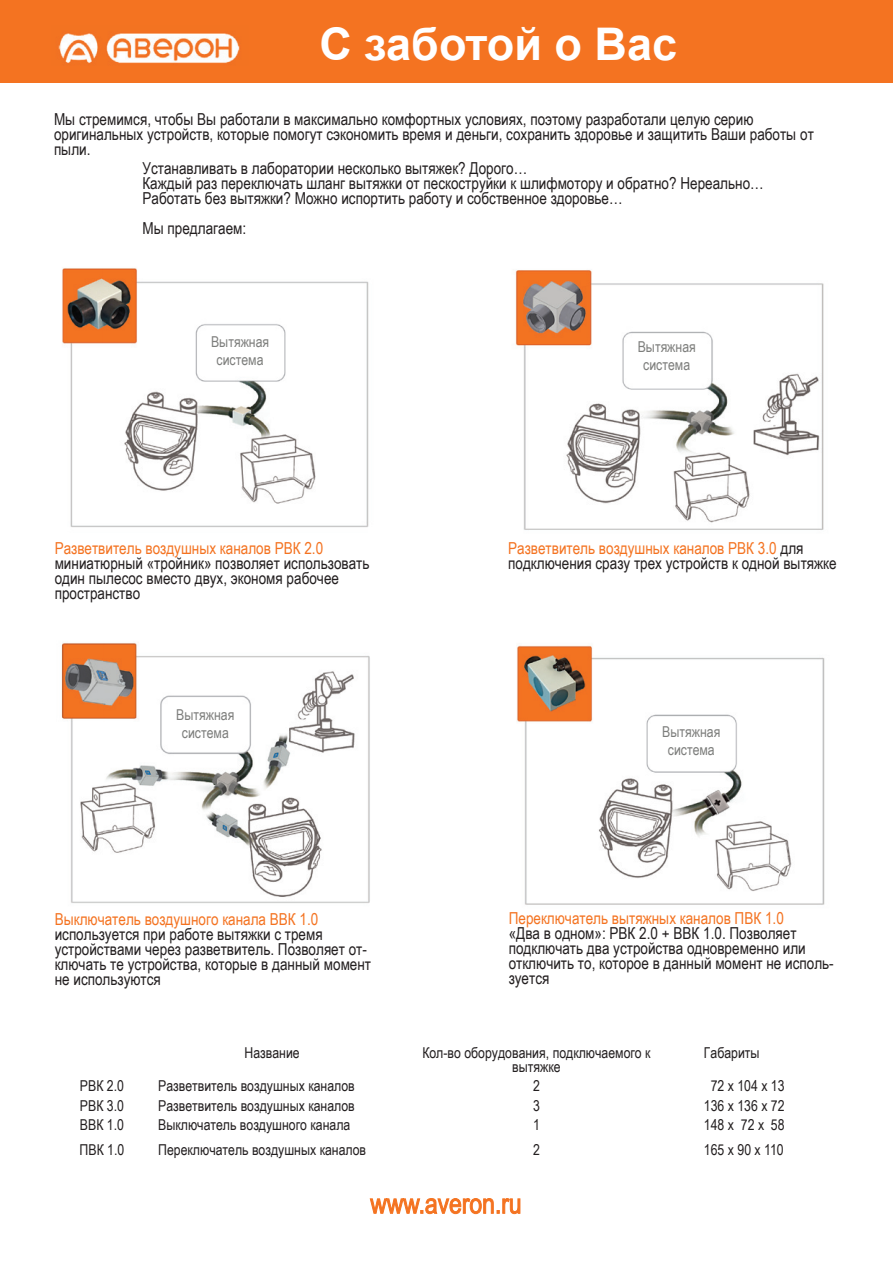
<style>
.page{position:relative;width:893px;height:1263px;background:#fff}
.page>*{position:absolute;margin:0;border:0;box-sizing:border-box;transform-origin:0 0}
.t1{font:700 45px "Arial";color:#fff}
.t2{font:16.5px/15px "Arial Narrow";color:#231f20}
.t3{font:16.5px "Arial Narrow";color:#f47321}
.t4{font:15px/13.5px "Arial Narrow";color:#231f20;text-align:center}
.t5{font:15px/18px "Arial Narrow";color:#7d7e7c;text-align:center}
.s1{color:#f47321}
</style>
<div class="page">
<div style="left:0;top:0;width:893px;height:82px;background:#f47321"></div>
<div style="left:0;top:0;width:893px;height:83px;border:2px solid #f47321"></div>
<img style="left:58px;top:33px;width:182px;height:31px">
<img style="left:517px;top:645px;width:308px;height:260px">
<img style="left:61px;top:643px;width:309px;height:260px">
<svg style="left:369px;top:1198px;width:152px;height:16px"></svg>
<img style="left:62px;top:268px;width:307px;height:259px">
<img style="left:515px;top:270px;width:309px;height:260px">
<h1 class="t1" style="left:319px;top:14px;width:359px">С заботой о Вас</h1>
<p class="t2" style="left:54px;top:111px;width:761px">Мы стремимся, чтобы Вы работали в максимально комфортных условиях, поэтому разработали целую серию оригинальных устройств, которые помогут сэкономить время и деньги, сохранить здоровье и защитить Ваши работы от пыли.</p>
<p class="t2" style="left:142px;top:160px;width:623px">Устанавливать в лаборатории несколько вытяжек? Дорого…<br>Каждый раз переключать шланг вытяжки от пескоструйки к шлифмотору и обратно? Нереально…<br>Работать без вытяжки? Можно испортить работу и собственное здоровье…</p>
<p class="t2" style="left:142px;top:220px;width:105px">Мы предлагаем:</p>
<p class="t5" style="left:211px;top:332px;width:60px">Вытяжная система</p>
<p class="t5" style="left:638px;top:337px;width:60px">Вытяжная система</p>
<p class="t3" style="left:55px;top:536px;width:270px">Разветвитель воздушных каналов РВК 2.0</p>
<p class="t2" style="left:55px;top:555px;width:316px">миниатюрный «тройник» позволяет использовать один пылесос вместо двух, экономя рабочее пространство</p>
<p class="t5" style="left:176px;top:705px;width:60px">Вытяжная система</p>
<p class="t3" style="left:55px;top:907px;width:265px">Выключатель воздушного канала ВВК 1.0</p>
<p class="t2" style="left:55px;top:926px;width:318px">используется при работе вытяжки с тремя устройствами через разветвитель. Позволяет от&shy;ключать те устройства, которые в данный момент не используются</p>
<p class="t2" style="left:508px;top:540px;width:330px"><span class="s1">Разветвитель воздушных каналов РВК 3.0</span> для подключения сразу трех устройств к одной вытяжке</p>
<p class="t5" style="left:662px;top:722px;width:60px">Вытяжная система</p>
<p class="t3" style="left:509px;top:906px;width:277px">Переключатель вытяжных каналов ПВК 1.0</p>
<p class="t2" style="left:509px;top:925px;width:327px">«Два в одном»: РВК 2.0 + ВВК 1.0. Позволяет подключать два устройства одновременно или отключить то, которое в данный момент не исполь&shy;зуется</p>
<p class="t4" style="left:244px;top:1045px;width:57px">Название</p>
<p class="t4" style="left:422px;top:1045px;width:230px">Кол-во оборудования, подключаемого к вытяжке</p>
<p class="t4" style="left:704px;top:1045px;width:57px">Габариты</p>
<p class="t4" style="left:80px;top:1078px;width:46px">РВК 2.0</p>
<p class="t4" style="left:158px;top:1078px;width:198px">Разветвитель воздушных каналов</p>
<p class="t4" style="left:533px;top:1078px;width:8px">2</p>
<p class="t4" style="left:711px;top:1078px;width:75px">72 х 104 х 13</p>
<p class="t4" style="left:80px;top:1098px;width:46px">РВК 3.0</p>
<p class="t4" style="left:158px;top:1098px;width:198px">Разветвитель воздушных каналов</p>
<p class="t4" style="left:533px;top:1098px;width:8px">3</p>
<p class="t4" style="left:704px;top:1098px;width:82px">136 х 136 х 72</p>
<p class="t4" style="left:80px;top:1117px;width:46px">ВВК 1.0</p>
<p class="t4" style="left:158px;top:1117px;width:194px">Выключатель воздушного канала</p>
<p class="t4" style="left:533px;top:1117px;width:8px">1</p>
<p class="t4" style="left:704px;top:1117px;width:82px">148 х 72 х 58</p>
<p class="t4" style="left:80px;top:1143px;width:46px">ПВК 1.0</p>
<p class="t4" style="left:158px;top:1143px;width:209px">Переключатель воздушных каналов</p>
<p class="t4" style="left:533px;top:1143px;width:8px">2</p>
<p class="t4" style="left:704px;top:1143px;width:81px">165 x 90 x 110</p>
</div>
